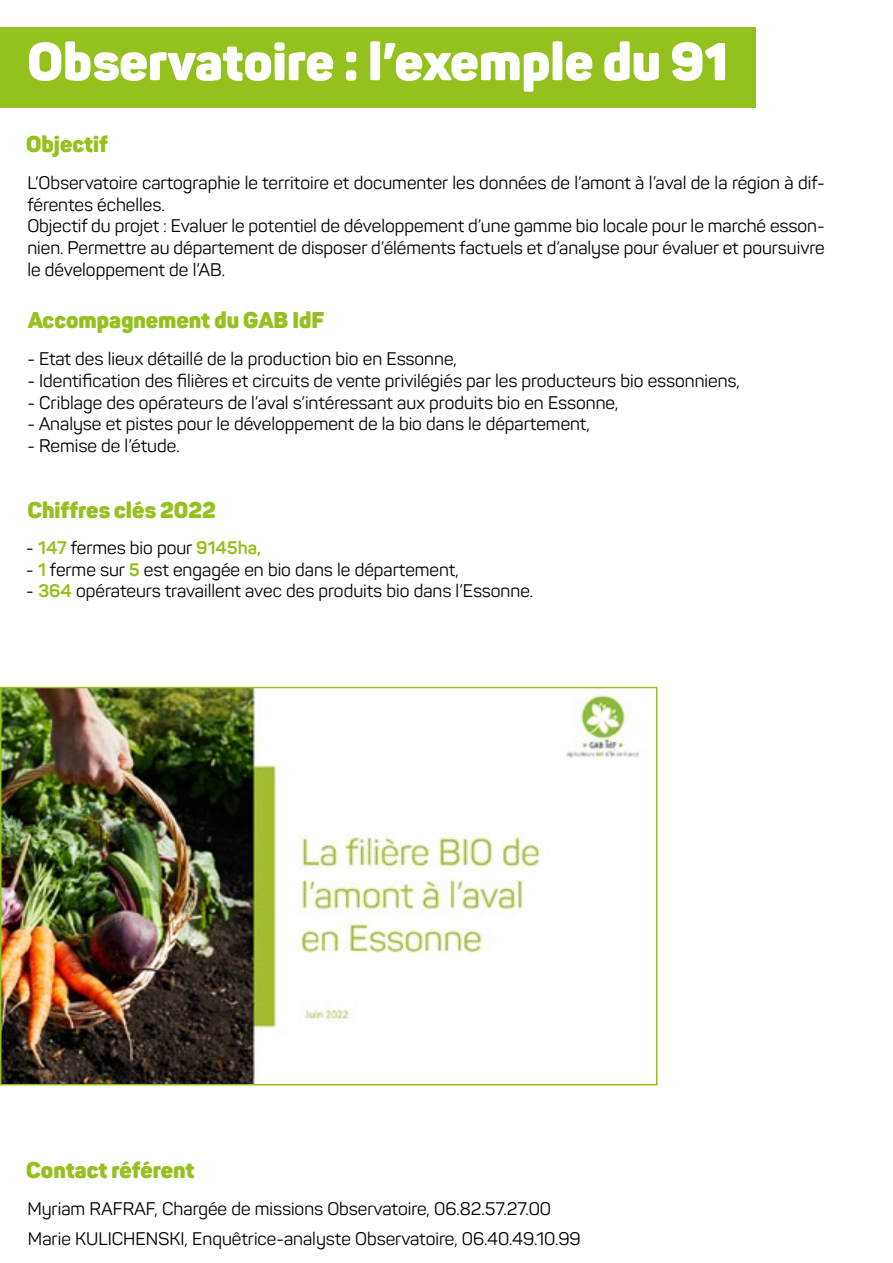
<style>
.page{position:relative;width:893px;height:1263px;background:#fff}
.page>*{position:absolute;margin:0;border:0;box-sizing:border-box;transform-origin:0 0}
.t1{font:900 52.5px "Panton";color:#fff}
.t2{font:900 22.5px "Panton";color:#95c11f}
.t3{font:18px/21.6px "Panton";color:#000}
.s1{font-weight:700;color:#95c11f}
</style>
<div class="page">
<div style="left:0;top:27px;width:756px;height:81px;background:#95c11f"></div>
<img style="left:3px;top:690px;width:636px;height:392px">
<div style="left:0;top:687px;width:657px;height:398px;border:2px solid #95c11f"></div>
<h1 class="t1" style="left:27px;top:28px;width:702px">Observatoire : l’exemple du 91</h1>
<p class="t2" style="left:26px;top:130px;width:83px">Objectif</p>
<p class="t3" style="left:27px;top:172px;width:799px">L’Observatoire cartographie le territoire et documenter les données de l’amont à l’aval de la région à dif&shy;férentes échelles.<br>Objectif du projet : Evaluer le potentiel de développement d’une gamme bio locale pour le marché esson&shy;nien. Permettre au département de disposer d’éléments factuels et d’analyse pour évaluer et poursuivre le développement de l’AB.</p>
<p class="t2" style="left:27px;top:306px;width:298px">Accompagnement du GAB IdF</p>
<p class="t3" style="left:27px;top:348px;width:431px">- Etat des lieux détaillé de la production bio en Essonne,</p>
<p class="t3" style="left:27px;top:370px;width:714px">- Identification des filières et circuits de vente privilégiés par les producteurs bio essonniens,</p>
<p class="t3" style="left:27px;top:391px;width:593px">- Criblage des opérateurs de l’aval s’intéressant aux produits bio en Essonne,</p>
<p class="t3" style="left:27px;top:413px;width:564px">- Analyse et pistes pour le développement de la bio dans le département,</p>
<p class="t3" style="left:27px;top:435px;width:154px">- Remise de l’étude.</p>
<p class="t2" style="left:27px;top:496px;width:190px">Chiffres clés 2022</p>
<p class="t3" style="left:26px;top:537px;width:236px">- <span class="s1">147</span> fermes bio pour <span class="s1">9145ha,</span></p>
<p class="t3" style="left:26px;top:558px;width:434px">- <span class="s1">1</span> ferme sur <span class="s1">5</span> est engagée en bio dans le département,</p>
<p class="t3" style="left:26px;top:580px;width:508px">- <span class="s1">364</span> opérateurs travaillent avec des produits bio dans l’Essonne.</p>
<p class="t2" style="left:26px;top:1156px;width:170px">Contact référent</p>
<p class="t3" style="left:27px;top:1194px;width:555px;line-height:29.4px">Myriam RAFRAF, Chargée de missions Observatoire, 06.82.57.27.00<br>Marie KULICHENSKI, Enquêtrice-analyste Observatoire, 06.40.49.10.99</p>
</div>
